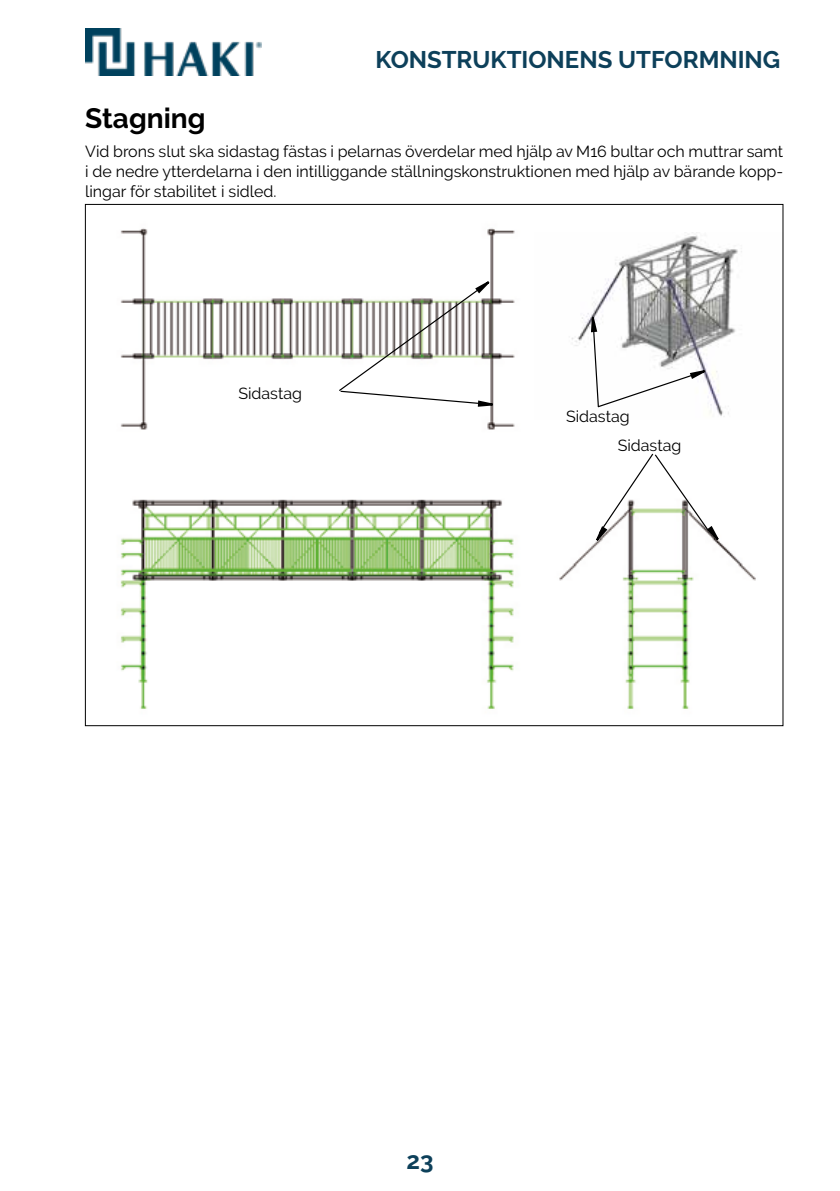
<style>
.page{position:relative;width:840px;height:1191px;background:#fff}
.page>*{position:absolute;margin:0;border:0;box-sizing:border-box;transform-origin:0 0}
.t1{font:700 28px "Raleway";color:#000}
.t2{font:700 24px "Raleway";color:#0d405a}
.t3{font:16px/20px "Raleway";color:#000;text-align:justify}
</style>
<div class="page">
<img style="left:85px;top:28px;width:176px;height:48px">
<img style="left:120px;top:228px;width:636px;height:481px">
<img style="left:534px;top:233px;width:222px;height:186px">
<svg style="left:589px;top:315px;width:118px;height:93px"></svg>
<svg style="left:593px;top:452px;width:127px;height:91px"></svg>
<svg style="left:337px;top:279px;width:157px;height:129px"></svg>
<h2 class="t2" style="left:375px;top:46px;width:406px">KONSTRUKTIONENS UTFORMNING</h2>
<h1 class="t1" style="left:85px;top:103px;width:122px">Stagning</h1>
<p class="t3" style="left:85px;top:141px;width:699px">Vid brons slut ska sidastag fästas i pelarnas överdelar med hjälp av M16 bultar och muttrar samt i de nedre ytterdelarna i den intilliggande ställningskonstruktionen med hjälp av bärande kopp&shy;lingar för stabilitet i sidled.</p>
<p class="t3" style="left:238px;top:383px;width:65px">Sidastag</p>
<p class="t3" style="left:617px;top:402px;width:65px;line-height:28.6px;text-indent:-52px">Sidastag<br>Sidastag</p>
<h2 class="t2" style="left:406px;top:1146px;width:28px">23</h2>
</div>
